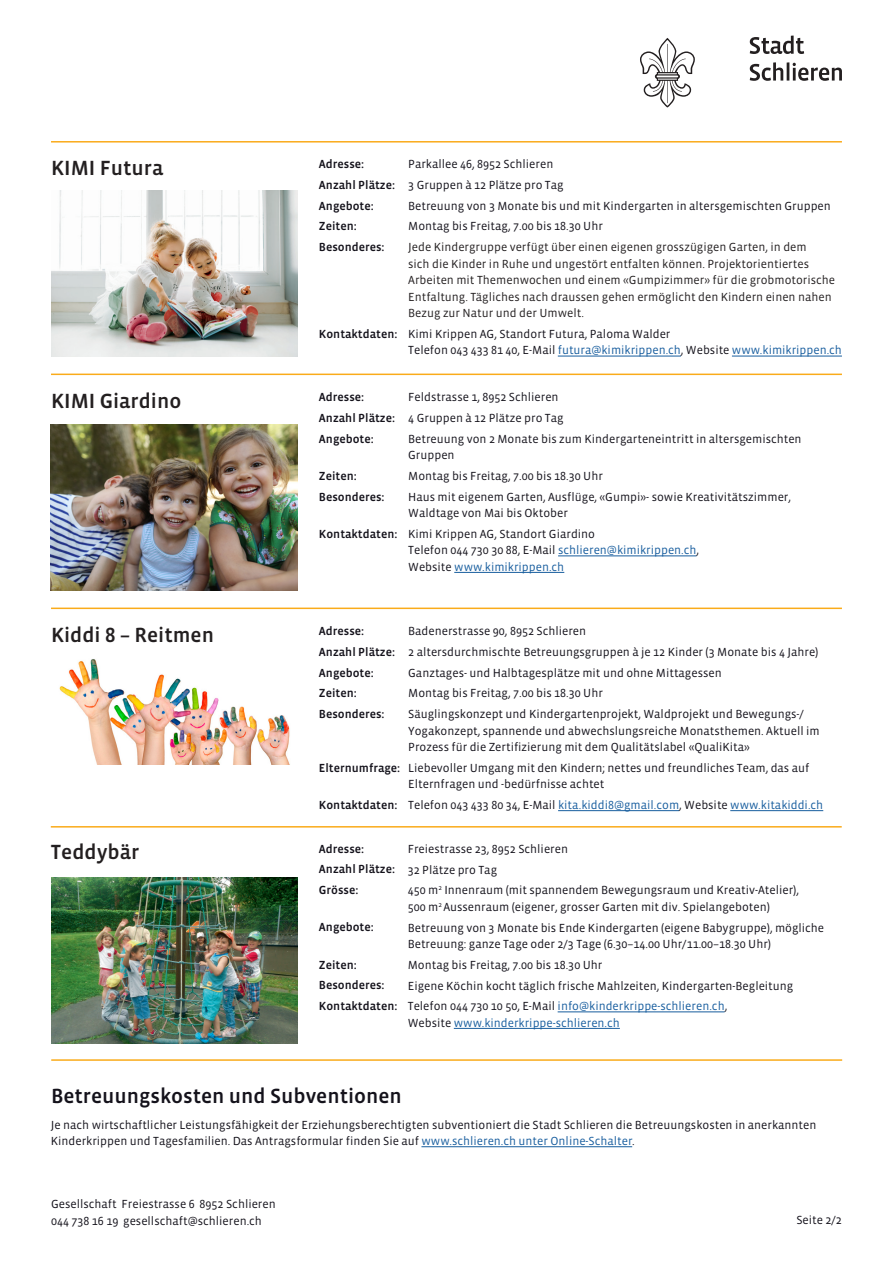
<style>
.page{position:relative;width:893px;height:1263px;background:#fff}
.page>*{position:absolute;margin:0;border:0;box-sizing:border-box;transform-origin:0 0}
.t1{font:21px "Vista Sans Med";color:#231f20}
.t2{font:21px "Vista Sans Med";color:#14121b}
.t3{font:12px/20.7px "Vista Sans";color:#14121b}
.t4{font:12px/16.5px "Vista Sans";color:#231f20}
.t5{font:12px/20.7px "Vista Sans Med";color:#14121b}
.t6{font:12px/16.5px "Vista Sans";color:#175d9e}
.s1{color:#175d9e}
.s2{color:#14121b}
</style>
<div class="page">
<hr style="left:51px;top:608px;width:791px;height:1px;background:#faab1a">
<hr style="left:51px;top:826px;width:791px;height:1px;background:#faab1a">
<hr style="left:51px;top:1059px;width:791px;height:2px;background:#faab1a">
<hr style="left:51px;top:374px;width:791px;height:1px;background:#faab1a">
<hr style="left:51px;top:141px;width:791px;height:2px;background:#faab1a">
<img style="left:51px;top:425px;width:246px;height:165px">
<img style="left:59px;top:659px;width:231px;height:106px">
<img style="left:51px;top:878px;width:247px;height:166px">
<svg style="left:640px;top:38px;width:55px;height:69px"></svg>
<svg style="left:750px;top:36px;width:54px;height:18px"></svg>
<svg style="left:750px;top:62px;width:92px;height:19px"></svg>
<hr style="left:558px;top:1011px;width:167px;height:1px;background:#175d9e">
<hr style="left:454px;top:1028px;width:166px;height:1px;background:#175d9e">
<hr style="left:558px;top:810px;width:121px;height:1px;background:#175d9e">
<hr style="left:730px;top:810px;width:93px;height:1px;background:#175d9e">
<hr style="left:558px;top:556px;width:139px;height:1px;background:#175d9e">
<hr style="left:454px;top:572px;width:110px;height:1px;background:#175d9e">
<hr style="left:421px;top:1146px;width:211px;height:1px;background:#175d9e">
<img style="left:51px;top:191px;width:247px;height:166px">
<hr style="left:558px;top:356px;width:123px;height:1px;background:#175d9e">
<hr style="left:732px;top:356px;width:110px;height:1px;background:#175d9e">
<p class="t5" style="left:319px;top:154px;width:78px">Adresse:<br>Anzahl Plätze:<br>Angebote:<br>Zeiten:<br>Besonderes:</p>
<h1 class="t1" style="left:51px;top:157px;width:114px">KIMI Futura</h1>
<p class="t3" style="left:408px;top:154px;width:424px">Parkallee 46, 8952 Schlieren<br>3 Gruppen à 12 Plätze pro Tag<br>Betreuung von 3 Monate bis und mit Kindergarten in altersgemischten Gruppen Montag bis Freitag, 7.00 bis 18.30 Uhr</p>
<p class="t4" style="left:408px;top:239px;width:428px">Jede Kindergruppe verfügt über einen eigenen grosszügigen Garten, in dem<br>sich die Kinder in Ruhe und ungestört entfalten können. Projektorientiertes Arbeiten mit Themenwochen und einem «Gumpizimmer» für die grobmotorische Entfaltung. Tägliches nach draussen gehen ermöglicht den Kindern einen nahen Bezug zur Natur und der Umwelt.</p>
<p class="t3" style="left:408px;top:326px;width:435px;line-height:16.5px">Kimi Krippen AG, Standort Futura, Paloma Walder<br>Telefon 043 433 81 40, E-Mail <span class="s1">futura@kimikrippen.ch</span>, Website <span class="s1">www.kimikrippen.ch</span></p>
<p class="t5" style="left:319px;top:324px;width:80px">Kontaktdaten:</p>
<h1 class="t1" style="left:51px;top:390px;width:132px">KIMI Giardino</h1>
<p class="t5" style="left:319px;top:387px;width:78px">Adresse:<br>Anzahl Plätze:<br>Angebote:</p>
<p class="t5" style="left:319px;top:466px;width:67px">Zeiten:<br>Besonderes:</p>
<p class="t5" style="left:319px;top:524px;width:80px">Kontaktdaten:</p>
<p class="t3" style="left:408px;top:387px;width:395px">Feldstrasse 1, 8952 Schlieren<br>4 Gruppen à 12 Plätze pro Tag<br>Betreuung von 2 Monate bis zum Kindergarteneintritt in altersgemischten</p>
<p class="t3" style="left:408px;top:445px;width:384px">Gruppen<br>Montag bis Freitag, 7.00 bis 18.30 Uhr<br>Haus mit eigenem Garten, Ausflüge, «Gumpi»- sowie Kreativitätszimmer,</p>
<p class="t3" style="left:408px;top:503px;width:188px">Waldtage von Mai bis Oktober<br>Kimi Krippen AG, Standort Giardino</p>
<p class="t6" style="left:408px;top:542px;width:292px"><span class="s2">Telefon 044 730 30 88, E-Mail</span> schlieren@kimikrippen.ch<span class="s2">,<br>Website</span> www.kimikrippen.ch</p>
<p class="t5" style="left:319px;top:621px;width:78px">Adresse:<br>Anzahl Plätze:<br>Angebote:<br>Zeiten:<br>Besonderes:</p>
<h1 class="t1" style="left:51px;top:624px;width:165px">Kiddi 8 – Reitmen</h1>
<p class="t3" style="left:408px;top:621px;width:412px">Badenerstrasse 90, 8952 Schlieren<br>2 altersdurchmischte Betreuungsgruppen à je 12 Kinder (3 Monate bis 4 Jahre)<br>Ganztages- und Halbtagesplätze mit und ohne Mittagessen<br>Montag bis Freitag, 7.00 bis 18.30 Uhr<br>Säuglingskonzept und Kindergartenprojekt, Waldprojekt und Bewegungs-/</p>
<p class="t3" style="left:408px;top:722px;width:413px;line-height:16.5px">Yogakonzept, spannende und abwechslungsreiche Monatsthemen. Aktuell im<br>Prozess für die Zertifizierung mit dem Qualitätslabel «QualiKita»</p>
<p class="t3" style="left:408px;top:760px;width:403px;line-height:16.5px">Liebevoller Umgang mit den Kindern; nettes und freundliches Team, das auf<br>Elternfragen und -bedürfnisse achtet</p>
<p class="t6" style="left:408px;top:797px;width:417px"><span class="s2">Telefon 043 433 80 34, E-Mail</span> kita.kiddi8@gmail.com<span class="s2">, Website</span> www.kitakiddi.ch</p>
<p class="t5" style="left:319px;top:758px;width:83px">Elternumfrage:</p>
<p class="t5" style="left:319px;top:795px;width:80px">Kontaktdaten:</p>
<p class="t5" style="left:319px;top:838px;width:78px">Adresse:<br>Anzahl Plätze:<br>Grösse:</p>
<p class="t5" style="left:319px;top:917px;width:56px">Angebote:</p>
<p class="t5" style="left:319px;top:954px;width:80px">Zeiten:<br>Besonderes:<br>Kontaktdaten:</p>
<h1 class="t1" style="left:51px;top:842px;width:90px">Teddybär</h1>
<p class="t3" style="left:408px;top:839px;width:393px">Freiestrasse 23, 8952 Schlieren<br>32 Plätze pro Tag<br>450 m<sup>2</sup> Innenraum (mit spannendem Bewegungsraum und Kreativ-Atelier),</p>
<p class="t3" style="left:408px;top:897px;width:418px">500 m<sup>2</sup> Aussenraum (eigener, grosser Garten mit div. Spielangeboten)<br>Betreuung von 3 Monate bis Ende Kindergarten (eigene Babygruppe), mögliche</p>
<p class="t3" style="left:408px;top:934px;width:387px">Betreuung: ganze Tage oder 2/3 Tage (6.30–14.00 Uhr/11.00–18.30 Uhr)<br>Montag bis Freitag, 7.00 bis 18.30 Uhr<br>Eigene Köchin kocht täglich frische Mahlzeiten, Kindergarten-Begleitung Telefon 044 730 10 50, E-Mail <span class="s1">info@kinderkrippe-schlieren.ch</span>,</p>
<p class="t6" style="left:408px;top:1015px;width:214px"><span class="s2">Website</span> www.kinderkrippe-schlieren.ch</p>
<h1 class="t2" style="left:51px;top:1085px;width:352px">Betreuungskosten und Subventionen</h1>
<p class="t3" style="left:51px;top:1116px;width:767px;line-height:16.5px">Je nach wirtschaftlicher Leistungsfähigkeit der Erziehungsberechtigten subventioniert die Stadt Schlieren die Betreuungskosten in anerkannten<br>Kinderkrippen und Tagesfamilien. Das Antragsformular finden Sie auf <span class="s1">www.schlieren.ch unter Online-Schalter</span>.</p>
<p class="t3" style="left:51px;top:1196px;width:226px;line-height:16.5px">Gesellschaft Freiestrasse 6 8952 Schlieren<br>044 738 16 19 gesellschaft@schlieren.ch</p>
<p class="t3" style="left:796px;top:1210px;width:47px">Seite 2/2</p>
</div>
